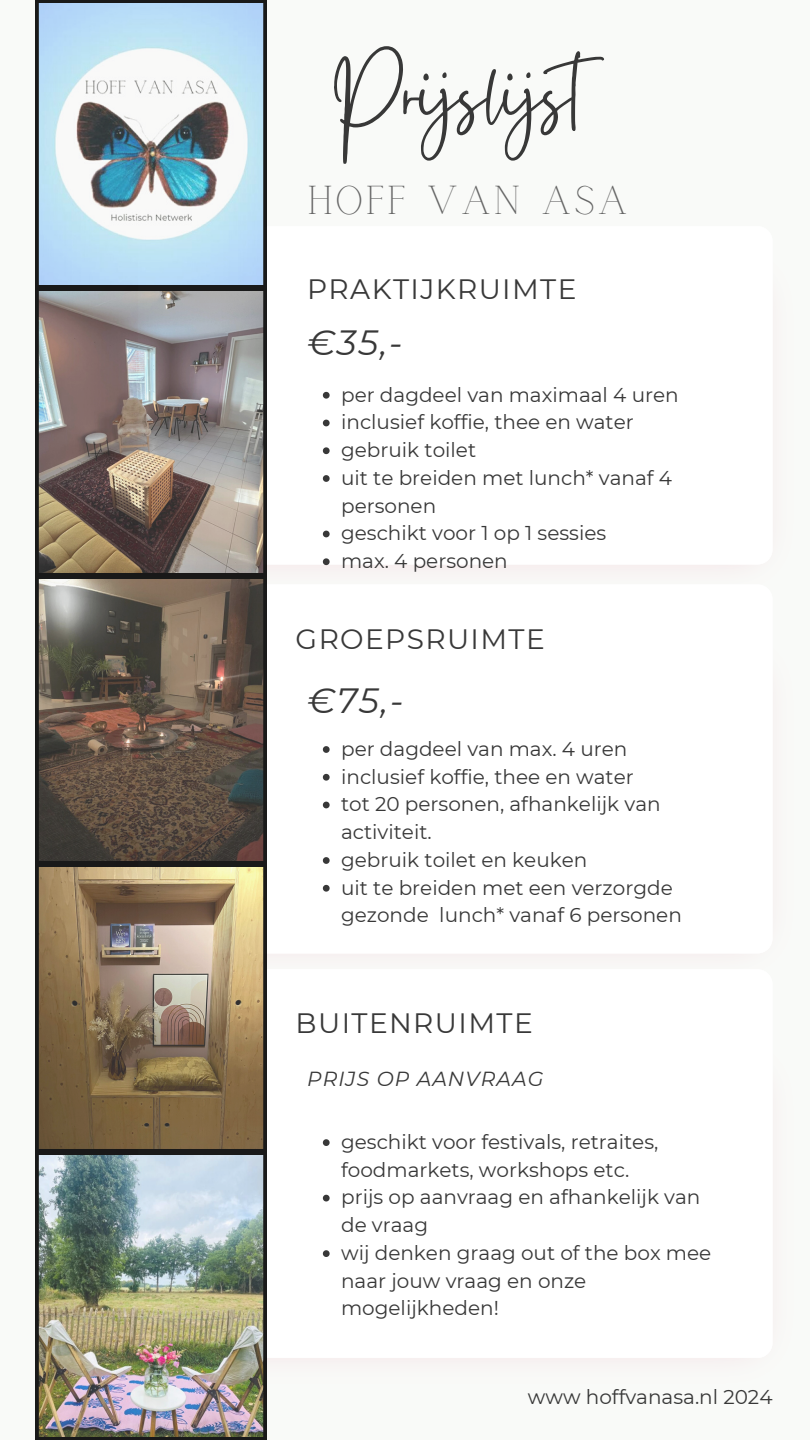
<style>
.page{position:relative;width:810px;height:1440px;background:#fff}
.page>*{position:absolute;margin:0;border:0;box-sizing:border-box;transform-origin:0 0}
.t1{font:94.3px "Gistesy";color:#383838}
.t2{font:40px "Calgary";letter-spacing:.05em;color:#666}
.t3{font:italic 35px "Montserrat";color:#383838}
.t4{font:28px "Montserrat";letter-spacing:.05em;color:#383838}
.t5{font:italic 20.3px "Montserrat";letter-spacing:.05em;color:#383838}
.t6{font:20px/27.8px "Montserrat";color:#383838}
</style>
<div class="page">
<svg style="left:36px;top:0;width:230px;height:288px"></svg>
<img style="left:36px;top:288px;width:230px;height:288px">
<svg style="left:36px;top:576px;width:230px;height:288px;background:#62554a"></svg>
<img style="left:36px;top:864px;width:230px;height:288px">
<img style="left:36px;top:1152px;width:230px;height:288px">
<svg style="left:323px;top:392px;width:7px;height:7px"></svg>
<svg style="left:323px;top:420px;width:7px;height:6px"></svg>
<svg style="left:323px;top:447px;width:7px;height:7px"></svg>
<svg style="left:323px;top:475px;width:7px;height:7px"></svg>
<svg style="left:323px;top:531px;width:7px;height:6px"></svg>
<svg style="left:323px;top:558px;width:7px;height:7px"></svg>
<svg style="left:323px;top:1139px;width:7px;height:7px"></svg>
<svg style="left:323px;top:1195px;width:7px;height:6px"></svg>
<svg style="left:323px;top:1250px;width:7px;height:7px"></svg>
<svg style="left:323px;top:746px;width:7px;height:7px"></svg>
<svg style="left:323px;top:774px;width:7px;height:7px"></svg>
<svg style="left:323px;top:802px;width:7px;height:6px"></svg>
<svg style="left:323px;top:857px;width:7px;height:7px"></svg>
<svg style="left:323px;top:885px;width:7px;height:7px"></svg>
<p class="t1" style="left:330px;top:27px;width:302px">Prijslijst</p>
<p class="t2" style="left:307px;top:178px;width:323px">HOFF VAN ASA</p>
<h3 class="t4" style="left:307px;top:272px;width:271px">PRAKTIJKRUIMTE</h3>
<p class="t3" style="left:307px;top:321px;width:97px">€35,-</p>
<p class="t6" style="left:341px;top:381px;width:339px">per dagdeel van maximaal 4 uren</p>
<p class="t6" style="left:341px;top:408px;width:294px">inclusief koffie, thee en water</p>
<p class="t6" style="left:341px;top:436px;width:137px">gebruik toilet</p>
<p class="t6" style="left:341px;top:464px;width:332px">uit te breiden met lunch* vanaf 4 personen</p>
<h4 class="t6" style="left:341px;top:519px;width:267px">geschikt voor 1 op 1 sessies</h4>
<h3 class="t6" style="left:341px;top:547px;width:168px">max. 4 personen</h3>
<p class="t4" style="left:296px;top:622px;width:251px">GROEPSRUIMTE</p>
<p class="t3" style="left:307px;top:679px;width:98px">€75,-</p>
<p class="t6" style="left:341px;top:735px;width:288px">per dagdeel van max. 4 uren</p>
<h4 class="t6" style="left:341px;top:763px;width:294px">inclusief koffie, thee en water</h4>
<h5 class="t6" style="left:341px;top:790px;width:321px">tot 20 personen, afhankelijk van activiteit.</h5>
<p class="t6" style="left:341px;top:846px;width:248px">gebruik toilet en keuken</p>
<p class="t6" style="left:341px;top:874px;width:342px">uit te breiden met een verzorgde gezonde lunch* vanaf 6 personen</p>
<p class="t4" style="left:296px;top:1006px;width:239px">BUITENRUIMTE</p>
<p class="t5" style="left:307px;top:1066px;width:238px">PRIJS OP AANVRAAG</p>
<p class="t6" style="left:341px;top:1128px;width:319px">geschikt voor festivals, retraites, foodmarkets, workshops etc.</p>
<p class="t6" style="left:341px;top:1183px;width:361px">prijs op aanvraag en afhankelijk van de vraag</p>
<p class="t6" style="left:341px;top:1239px;width:372px">wij denken graag out of the box mee naar jouw vraag en onze mogelijkheden!</p>
<p class="t6" style="left:528px;top:1383px;width:246px">www hoffvanasa.nl 2024</p>
</div>
